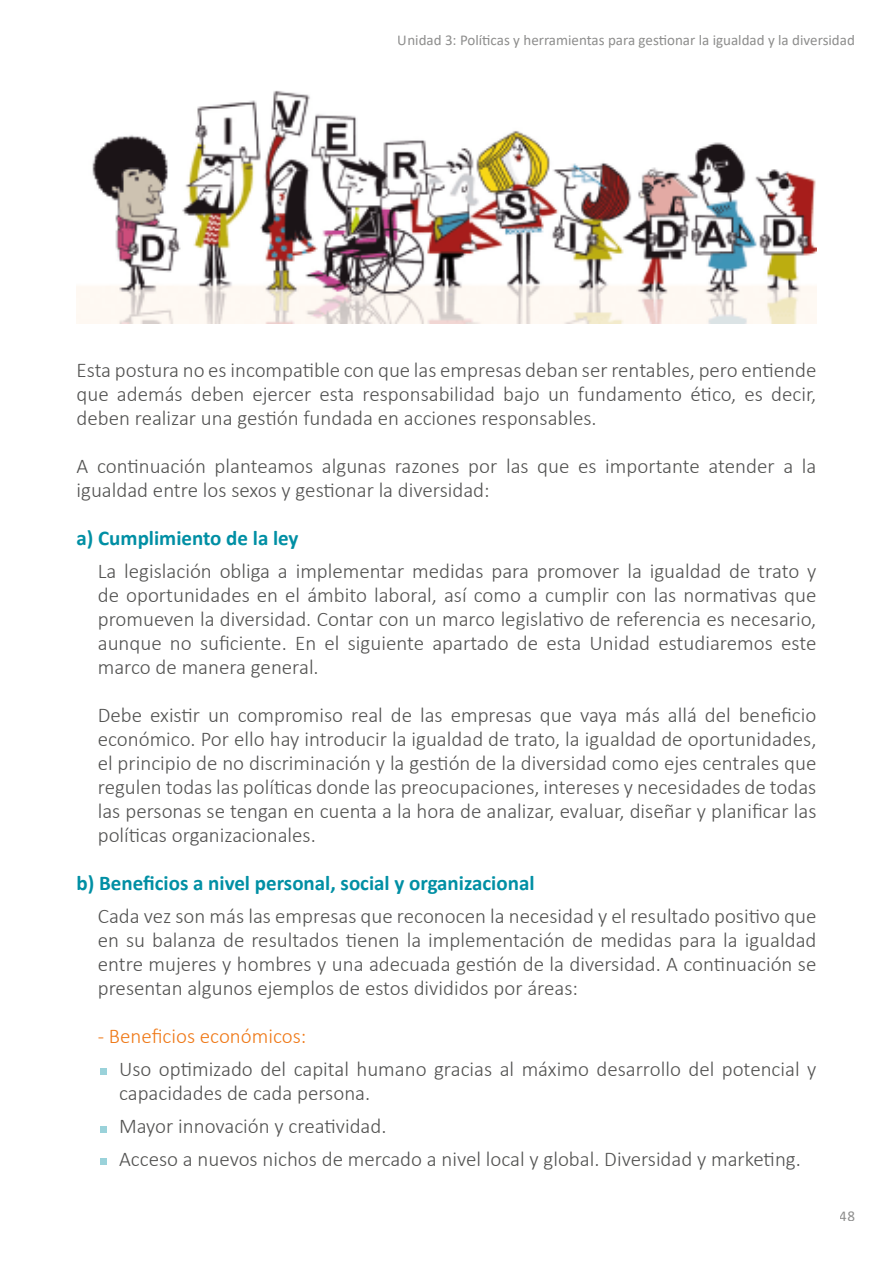
<style>
.page{position:relative;width:893px;height:1263px;background:#fff}
.page>*{position:absolute;margin:0;border:0;box-sizing:border-box;transform-origin:0 0}
.t1{font:300 21px/24px "Calibri";color:#525251;text-align:justify}
.t2{font:700 21px "Calibri";color:#008fa4}
.t3{font:300 21px "Calibri";color:#ef7918}
.t4{font:15px "Calibri";color:#5c5c5b}
</style>
<div class="page">
<img style="left:77px;top:90px;width:739px;height:233px">
<div style="left:100px;top:1068px;width:6px;height:7px;background:#9ad2da"></div>
<div style="left:100px;top:1126px;width:6px;height:7px;background:#9ad2da"></div>
<svg style="left:100px;top:1158px;width:6px;height:6px"></svg>
<p class="t4" style="left:398px;top:30px;width:459px">Unidad 3: Políticas y herramientas para gestionar la igualdad y la diversidad</p>
<p class="t1" style="left:77px;top:358px;width:741px">Esta postura no es incompatible con que las empresas deban ser rentables, pero entiende que además deben ejercer esta responsabilidad bajo un fundamento ético, es decir, deben realizar una gestión fundada en acciones responsables.</p>
<p class="t1" style="left:77px;top:454px;width:741px">A continuación planteamos algunas razones por las que es importante atender a la igualdad entre los sexos y gestionar la diversidad:</p>
<p class="t2" style="left:77px;top:523px;width:224px">a) Cumplimiento de la ley</p>
<p class="t1" style="left:98px;top:559px;width:720px">La legislación obliga a implementar medidas para promover la igualdad de trato y de oportunidades en el ámbito laboral, así como a cumplir con las normativas que promueven la diversidad. Contar con un marco legislativo de referencia es necesario, aunque no suficiente. En el siguiente apartado de esta Unidad estudiaremos este marco de manera general.</p>
<p class="t1" style="left:98px;top:703px;width:720px">Debe existir un compromiso real de las empresas que vaya más allá del beneficio económico. Por ello hay introducir la igualdad de trato, la igualdad de oportunidades, el principio de no discriminación y la gestión de la diversidad como ejes centrales que regulen todas las políticas donde las preocupaciones, intereses y necesidades de todas las personas se tengan en cuenta a la hora de analizar, evaluar, diseñar y planificar las políticas organizacionales.</p>
<p class="t2" style="left:77px;top:868px;width:460px">b) Beneficios a nivel personal, social y organizacional</p>
<p class="t1" style="left:98px;top:904px;width:720px">Cada vez son más las empresas que reconocen la necesidad y el resultado positivo que en su balanza de resultados tienen la implementación de medidas para la igualdad entre mujeres y hombres y una adecuada gestión de la diversidad. A continuación se presentan algunos ejemplos de estos divididos por áreas:</p>
<p class="t3" style="left:98px;top:1023px;width:210px">- Beneficios económicos:</p>
<p class="t1" style="left:119px;top:1057px;width:699px">Uso optimizado del capital humano gracias al máximo desarrollo del potencial y capacidades de cada persona.</p>
<p class="t1" style="left:119px;top:1110px;width:683px;line-height:33px">Mayor innovación y creatividad.<br>Acceso a nuevos nichos de mercado a nivel local y global. Diversidad y marketing.</p>
<p class="t4" style="left:840px;top:1205px;width:17px">48</p>
</div>
